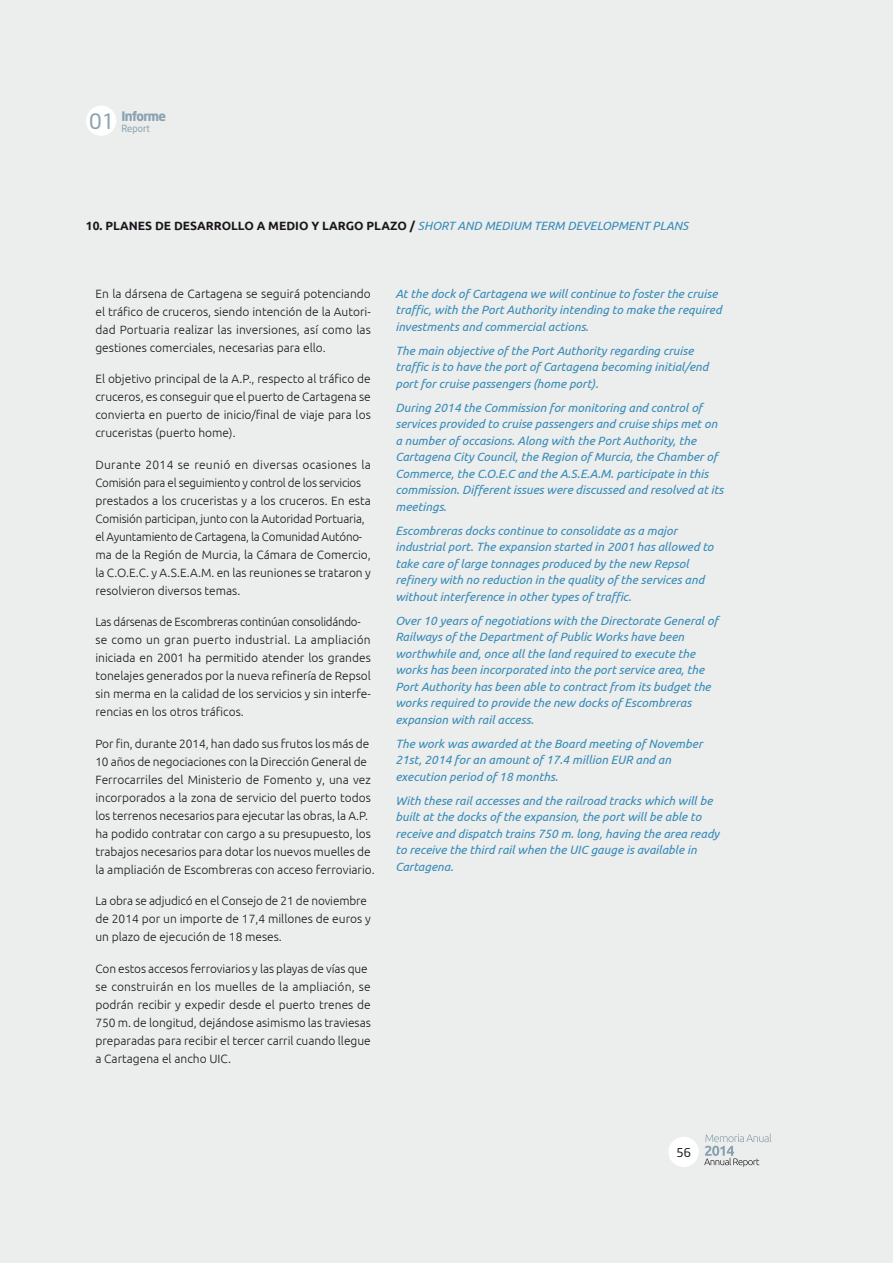
<style>
.page{position:relative;width:893px;height:1263px;background:#fff}
.page>*{position:absolute;margin:0;border:0;box-sizing:border-box;transform-origin:0 0}
.t1{font:700 12.9px "Neo Sans Std";letter-spacing:-.05em;color:#88a2af}
.t2{font:italic 12px/16.5px "Ubuntu";color:#358bb8}
.t3{font:300 12px/18px "Ubuntu";color:#1a171c}
.t4{font:300 12px/18px "Ubuntu";color:#1a171c;scale:.96 1}
.t5{font:700 12px "Ubuntu";color:#1a171c}
.t6{font:12px "Neo Sans";color:#1a171c}
.t7{font:9.75px "Neo Sans Std";color:#88a2af}
.s1{font-weight:400;font-style:italic;color:#358bb8}
</style>
<div class="page">
<div style="left:0;top:0;width:892px;height:1263px;background:#eceded"></div>
<svg style="left:704px;top:1133px;width:67px;height:34px"></svg>
<div style="left:668px;top:1137px;width:31px;height:30px;background:#fff;border-radius:50%"></div>
<div style="left:86px;top:106px;width:30px;height:30px;background:#fff;border-radius:50%"></div>
<p class="t1" style="left:121px;top:108px;width:46px">Informe</p>
<p class="t7" style="left:89px;top:123px;width:63px"><sup>01</sup> Report</p>
<p class="t5" style="left:86px;top:219px;width:604px">10. PLANES DE DESARROLLO A MEDIO Y LARGO PLAZO / <span class="s1">SHORT AND MEDIUM TERM DEVELOPMENT PLANS</span></p>
<p class="t3" style="left:95px;top:284px;width:277px;text-align:justify">En la dársena de Cartagena se seguirá potenciando el tráfico de cruceros, siendo intención de la Autori&shy;dad Portuaria realizar las inversiones, así como las gestiones comerciales, necesarias para ello.</p>
<p class="t3" style="left:95px;top:369px;width:277px;text-align:justify">El objetivo principal de la A.P., respecto al tráfico de cruceros, es conseguir que el puerto de Cartagena se convierta en puerto de inicio/final de viaje para los cruceristas (puerto home).</p>
<p class="t3" style="left:95px;top:455px;width:277px">Durante 2014 se reunió en diversas ocasiones la Comisión para el seguimiento y control de los servicios prestados a los cruceristas y a los cruceros. En esta Comisión participan, junto con la Autoridad Portuaria, el Ayuntamiento de Cartagena, la Comunidad Autóno&shy;ma de la Región de Murcia, la Cámara de Comercio, la C.O.E.C. y A.S.E.A.M. en las reuniones se trataron y resolvieron diversos temas.</p>
<p class="t4" style="left:95px;top:612px;width:288px">Las dársenas de Escombreras continúan consolidándo&shy;se como un gran puerto industrial. La ampliación iniciada en 2001 ha permitido atender los grandes tonelajes generados por la nueva refinería de Repsol sin merma en la calidad de los servicios y sin interfe&shy;rencias en los otros tráficos.</p>
<p class="t3" style="left:95px;top:734px;width:281px">Por fin, durante 2014, han dado sus frutos los más de 10 años de negociaciones con la Dirección General de Ferrocarriles del Ministerio de Fomento y, una vez incorporados a la zona de servicio del puerto todos los terrenos necesarios para ejecutar las obras, la A.P. ha podido contratar con cargo a su presupuesto, los trabajos necesarios para dotar los nuevos muelles de la ampliación de Escombreras con acceso ferroviario.</p>
<p class="t3" style="left:95px;top:891px;width:277px">La obra se adjudicó en el Consejo de 21 de noviembre de 2014 por un importe de 17,4 millones de euros y un plazo de ejecución de 18 meses.</p>
<p class="t3" style="left:95px;top:959px;width:277px">Con estos accesos ferroviarios y las playas de vías que se construirán en los muelles de la ampliación, se podrán recibir y expedir desde el puerto trenes de 750 m. de longitud, dejándose asimismo las traviesas preparadas para recibir el tercer carril cuando llegue a Cartagena el ancho UIC.</p>
<p class="t2" style="left:395px;top:285px;width:328px">At the dock of Cartagena we will continue to foster the cruise traffic, with the Port Authority intending to make the required investments and commercial actions.</p>
<p class="t2" style="left:395px;top:342px;width:314px">The main objective of the Port Authority regarding cruise traffic is to have the port of Cartagena becoming initial/end port for cruise passengers (home port).</p>
<p class="t2" style="left:395px;top:399px;width:330px">During 2014 the Commission for monitoring and control of services provided to cruise passengers and cruise ships met on a number of occasions. Along with the Port Authority, the Cartagena City Council, the Region of Murcia, the Chamber of Commerce, the C.O.E.C and the A.S.E.A.M. participate in this commission. Different issues were discussed and resolved at its meetings.</p>
<p class="t2" style="left:395px;top:522px;width:320px">Escombreras docks continue to consolidate as a major industrial port. The expansion started in 2001 has allowed to take care of large tonnages produced by the new Repsol refinery with no reduction in the quality of the services and without interference in other types of traffic.</p>
<p class="t2" style="left:395px;top:612px;width:324px">Over 10 years of negotiations with the Directorate General of Railways of the Department of Public Works have been worthwhile and, once all the land required to execute the works has been incorporated into the port service area, the Port Authority has been able to contract from its budget the works required to provide the new docks of Escombreras expansion with rail access.</p>
<p class="t2" style="left:395px;top:735px;width:309px">The work was awarded at the Board meeting of November<br>21st, 2014 for an amount of 17.4 million EUR and an execution period of 18 months.</p>
<p class="t2" style="left:395px;top:792px;width:325px">With these rail accesses and the railroad tracks which will be built at the docks of the expansion, the port will be able to receive and dispatch trains 750 m. long, having the area ready to receive the third rail when the UIC gauge is available in Cartagena.</p>
<p class="t6" style="left:676px;top:1147px;width:16px">56</p>
</div>
